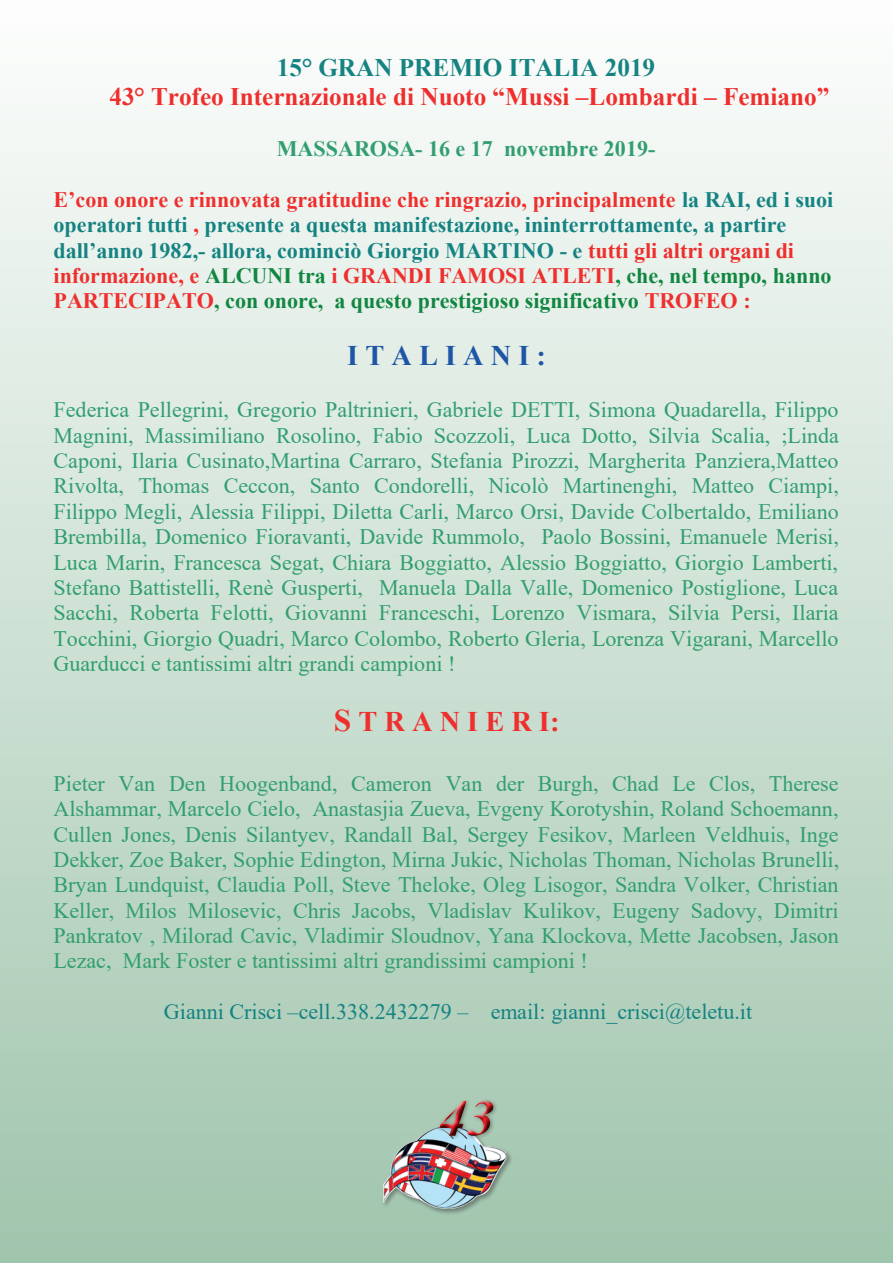
<style>
.page{position:relative;width:893px;height:1263px;background:#fff}
.page>*{position:absolute;margin:0;border:0;box-sizing:border-box;transform-origin:0 0}
.t1{font:italic 700 51.15px "Times New Roman";color:#ee1d23;scale:1.11 1}
.t2{font:700 28.35px "Times New Roman";color:#ee2f2d}
.t3{font:700 28.35px "Times New Roman";color:#1e56a6}
.t4{font:700 25.2px "Times New Roman";color:#ee2f2d}
.t5{font:700 25.2px "Times New Roman";color:#148381}
.t6{font:22.05px/25.3px "Times New Roman";color:#329e70;text-align:justify}
.t7{font:700 22.05px/25.3px "Times New Roman";color:#ee2f2d}
.t8{font:22.05px "Times New Roman";color:#148381}
.t9{font:700 22.05px "Times New Roman";color:#329e70}
.s1{color:#148381}
.s2{color:#118641}
.s3{font-size:31.5px}
</style>
<div class="page">
<div style="left:0;top:0;width:893px;height:1263px;background:linear-gradient(to bottom,#fdfdfd,#a0c5ad)"></div>
<div style="left:382px;top:1124px;width:131px;height:91px;background:#231f20;opacity:.4"></div>
<img style="left:383px;top:1126px;width:124px;height:83px">
<svg style="left:469px;top:1160px;width:12px;height:13px"></svg>
<div style="left:431px;top:1090px;width:70px;height:56px;background:#231f20;opacity:.5"></div>
<div style="left:433px;top:1095px;width:64px;height:43px;background:#acccb7"></div>
<div style="left:434px;top:1098px;width:65px;height:43px;background:#231f20;opacity:.75"></div>
<p class="t5" style="left:277px;top:58px;width:380px">15° GRAN PREMIO ITALIA 2019</p>
<p class="t4" style="left:109px;top:87px;width:721px">43° Trofeo Internazionale di Nuoto “Mussi –Lombardi – Femiano”</p>
<p class="t9" style="left:277px;top:141px;width:380px">MASSAROSA- 16 e 17 novembre 2019-</p>
<p class="t7" style="left:54px;top:189px;width:781px">E’con onore e rinnovata gratitudine che ringrazio, principalmente <span class="s1">la RAI, ed i suoi operatori tutti</span> , <span class="s1">presente a questa manifestazione, ininterrottamente, a partire dall’anno 1982,- allora, cominciò Giorgio MARTINO - e</span> tutti gli altri organi di informazione, e <span class="s2">ALCUNI tra</span> i GRANDI FAMOSI ATLETI<span class="s2">, che, nel tempo, hanno </span>PARTECIPATO<span class="s2">, con onore, a questo prestigioso significativo</span> TROFEO :</p>
<p class="t3" style="left:347px;top:346px;width:200px">I T A L I A N I :</p>
<p class="t6" style="left:54px;top:399px;width:787px">Federica Pellegrini, Gregorio Paltrinieri, Gabriele DETTI, Simona Quadarella, Filippo Magnini, Massimiliano Rosolino, Fabio Scozzoli, Luca Dotto, Silvia Scalia, ;Linda Caponi, Ilaria Cusinato,Martina Carraro, Stefania Pirozzi, Margherita Panziera,Matteo Rivolta, Thomas Ceccon, Santo Condorelli, Nicolò Martinenghi, Matteo Ciampi, Filippo Megli, Alessia Filippi, Diletta Carli, Marco Orsi, Davide Colbertaldo, Emiliano Brembilla, Domenico Fioravanti, Davide Rummolo, Paolo Bossini, Emanuele Merisi, Luca Marin, Francesca Segat, Chiara Boggiatto, Alessio Boggiatto, Giorgio Lamberti, Stefano Battistelli, Renè Gusperti, Manuela Dalla Valle, Domenico Postiglione, Luca Sacchi, Roberta Felotti, Giovanni Franceschi, Lorenzo Vismara, Silvia Persi, Ilaria Tocchini, Giorgio Quadri, Marco Colombo, Roberto Gleria, Lorenza Vigarani, Marcello Guarducci e tantissimi altri grandi campioni !</p>
<p class="t2" style="left:334px;top:711px;width:227px"><span class="s3">S</span> T R A N I E R I:</p>
<p class="t6" style="left:54px;top:773px;width:787px">Pieter Van Den Hoogenband, Cameron Van der Burgh, Chad Le Clos, Therese Alshammar, Marcelo Cielo, Anastasjia Zueva, Evgeny Korotyshin, Roland Schoemann, Cullen Jones, Denis Silantyev, Randall Bal, Sergey Fesikov, Marleen Veldhuis, Inge Dekker, Zoe Baker, Sophie Edington, Mirna Jukic, Nicholas Thoman, Nicholas Brunelli, Bryan Lundquist, Claudia Poll, Steve Theloke, Oleg Lisogor, Sandra Volker, Christian Keller, Milos Milosevic, Chris Jacobs, Vladislav Kulikov, Eugeny Sadovy, Dimitri Pankratov , Milorad Cavic, Vladimir Sloudnov, Yana Klockova, Mette Jacobsen, Jason Lezac, Mark Foster e tantissimi altri grandissimi campioni !</p>
<p class="t8" style="left:164px;top:1004px;width:590px">Gianni Crisci –cell.338.2432279 – email: gianni_crisci@teletu.it</p>
<h1 class="t1" style="left:438px;top:1082px;width:53px">43</h1>
</div>
